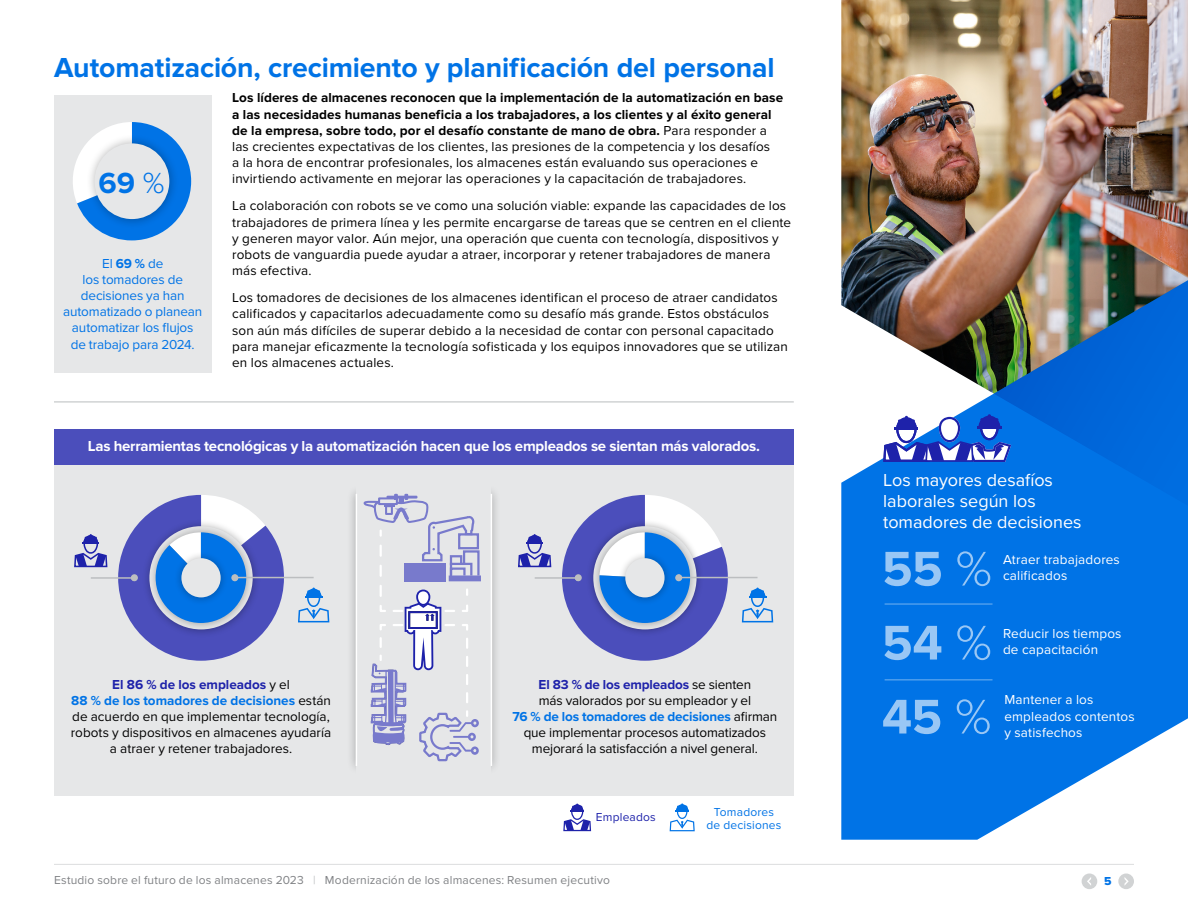
<style>
.page{position:relative;width:1188px;height:918px;background:#fff}
.page>*{position:absolute;margin:0;border:0;box-sizing:border-box;transform-origin:0 0}
.t1{font:700 50.55px "Proxima Nova";color:#99c7f5}
.t2{font:700 30.15px "Proxima Nova";color:#0073e6}
.t3{font:700 28.5px "Proxima Nova";letter-spacing:-.005em;color:#0073e6}
.t4{font:18px/21px "Proxima Nova";color:#fff}
.t5{font:700 15px "Proxima Nova";letter-spacing:-.015em;color:#fff}
.t6{font:13.5px/16.2px "Proxima Nova";letter-spacing:.01em;color:#000}
.t7{font:13.5px/16.2px "Proxima Nova";letter-spacing:-.01em;color:#000;text-align:center}
.t8{font:13.5px/16.2px "Proxima Nova";letter-spacing:.01em;color:#fff}
.t9{font:13.5px/16.2px "Proxima Nova";letter-spacing:-.01em;color:#0073e6;text-align:center}
.t10{font:12px "Proxima Nova";letter-spacing:.015em;color:#808285}
.t11{font:12px/13.2px "Proxima Nova";letter-spacing:.015em;color:#0073e6;text-align:center}
.t12{font:12px "Proxima Nova";letter-spacing:.015em;color:#1e22aa}
.t13{font:12px "Proxima Nova Extrabld";color:#0073e6}
.s1{font-weight:700}
.s2{font-weight:300}
.s3{font-weight:700;color:#1e22aa}
.s4{font-weight:700;color:#0073e6}
.s5{color:#bcbec0}
</style>
<div class="page">
<div style="left:54px;top:464px;width:740px;height:332px;background:#e6e7e8"></div>
<img style="left:841px;top:0;width:347px;height:280px">
<svg style="left:841px;top:280px;width:347px;height:560px;fill:#0073e6"></svg>
<svg style="left:852px;top:280px;width:336px;height:308px;background:#337bc3"></svg>
<div style="left:54px;top:430px;width:740px;height:35px;background:#4b4ebb"></div>
<hr style="left:54px;top:864px;width:1080px;height:1px;background:#dcddde">
<div style="left:1118px;top:874px;width:16px;height:15px;background:#d1d3d4;border-radius:50%"></div>
<svg style="left:1124px;top:877px;width:5px;height:9px"></svg>
<div style="left:1082px;top:874px;width:15px;height:15px;background:#d1d3d4;border-radius:50%"></div>
<svg style="left:1087px;top:877px;width:4px;height:8px"></svg>
<div style="left:54px;top:95px;width:158px;height:277px;background:#e6e7e8"></div>
<svg style="left:73px;top:122px;width:118px;height:118px"></svg>
<div style="left:85px;top:134px;width:94px;height:94px;background:#000;opacity:.3"></div>
<div style="left:94px;top:143px;width:75px;height:76px;background:#e6e7e8;border-radius:50%"></div>
<hr style="left:54px;top:401px;width:740px;height:2px;background:#d1d3d4">
<hr style="left:885px;top:603px;width:108px;height:2px;background:#4d9ded">
<hr style="left:885px;top:679px;width:108px;height:2px;background:#4d9ded">
<svg style="left:882px;top:414px;width:129px;height:49px"></svg>
<div style="left:346px;top:484px;width:155px;height:292px;background:#000;opacity:.3"></div>
<div style="left:356px;top:480px;width:135px;height:299px;background:#e6e7e8"></div>
<hr style="left:491px;top:494px;width:1px;height:272px;background:#fff">
<hr style="left:356px;top:494px;width:1px;height:272px;background:#fff">
<svg style="left:346px;top:493px;width:135px;height:269px"></svg>
<svg style="left:742px;top:588px;width:31px;height:34px"></svg>
<hr style="left:679px;top:577px;width:79px;height:1px;background:#bcbec0">
<svg style="left:518px;top:534px;width:34px;height:34px"></svg>
<hr style="left:535px;top:577px;width:43px;height:2px;background:#bcbec0">
<svg style="left:562px;top:495px;width:166px;height:166px"></svg>
<div style="left:575px;top:574px;width:7px;height:7px;background:#bcbec0;border-radius:50%"></div>
<svg style="left:298px;top:588px;width:31px;height:34px"></svg>
<hr style="left:235px;top:577px;width:79px;height:1px;background:#bcbec0">
<svg style="left:74px;top:534px;width:34px;height:34px"></svg>
<hr style="left:91px;top:577px;width:43px;height:2px;background:#bcbec0">
<svg style="left:118px;top:495px;width:166px;height:166px"></svg>
<div style="left:131px;top:574px;width:7px;height:7px;background:#bcbec0;border-radius:50%"></div>
<svg style="left:563px;top:804px;width:29px;height:28px"></svg>
<svg style="left:670px;top:803px;width:25px;height:28px"></svg>
<h3 class="t3" style="left:54px;top:51px;width:722px">Automatización, crecimiento y planificación del personal</h3>
<p class="t6" style="left:232px;top:90px;width:553px"><span class="s1">Los líderes de almacenes reconocen que la implementación de la automatización en base a las necesidades humanas beneficia a los trabajadores, a los clientes y al éxito general de la empresa, sobre todo, por el desafío constante de mano de obra.</span> Para responder a las crecientes expectativas de los clientes, las presiones de la competencia y los desafíos<br>a la hora de encontrar profesionales, los almacenes están evaluando sus operaciones e invirtiendo activamente en mejorar las operaciones y la capacitación de trabajadores.</p>
<p class="t6" style="left:232px;top:198px;width:561px">La colaboración con robots se ve como una solución viable: expande las capacidades de los trabajadores de primera línea y les permite encargarse de tareas que se centren en el cliente y generen mayor valor. Aún mejor, una operación que cuenta con tecnología, dispositivos y robots de vanguardia puede ayudar a atraer, incorporar y retener trabajadores de manera más efectiva.</p>
<p class="t6" style="left:232px;top:290px;width:557px">Los tomadores de decisiones de los almacenes identifican el proceso de atraer candidatos calificados y capacitarlos adecuadamente como su desafío más grande. Estos obstáculos son aún más difíciles de superar debido a la necesidad de contar con personal capacitado para manejar eficazmente la tecnología sofisticada y los equipos innovadores que se utilizan en los almacenes actuales.</p>
<h2 class="t2" style="left:99px;top:166px;width:67px">69 <span class="s2">%</span></h2>
<p class="t9" style="left:63px;top:255px;width:141px">El <span class="s1">69 %</span> de<br>los tomadores de decisiones ya han automatizado o planean automatizar los flujos de trabajo para 2024.</p>
<p class="t5" style="left:88px;top:437px;width:674px">Las herramientas tecnológicas y la automatización hacen que los empleados se sientan más valorados.</p>
<p class="t6" style="left:71px;top:676px;width:262px;text-align:center"><span class="s3">El 86 % de los empleados</span> y el<br><span class="s4">88 % de los tomadores de decisiones</span> están de acuerdo en que implementar tecnología, robots y dispositivos en almacenes ayudaría a atraer y retener trabajadores.</p>
<p class="t7" style="left:513px;top:676px;width:266px"><span class="s3">El 83 % de los empleados</span> se sienten<br>más valorados por su empleador y el<br><span class="s4">76 % de los tomadores de decisiones</span> afirman que implementar procesos automatizados mejorará la satisfacción a nivel general.</p>
<p class="t12" style="left:596px;top:810px;width:62px">Empleados</p>
<p class="t11" style="left:706px;top:805px;width:77px">Tomadores de decisiones</p>
<h3 class="t4" style="left:883px;top:470px;width:200px">Los mayores desafíos laborales según los tomadores de decisiones</h3>
<h1 class="t1" style="left:882px;top:540px;width:112px">55 <span class="s2">%</span></h1>
<p class="t8" style="left:1003px;top:552px;width:118px">Atraer trabajadores</p>
<p class="t8" style="left:1003px;top:568px;width:66px">calificados</p>
<h1 class="t1" style="left:882px;top:614px;width:112px">54 <span class="s2">%</span></h1>
<h1 class="t1" style="left:882px;top:688px;width:111px">45 <span class="s2">%</span></h1>
<p class="t8" style="left:1003px;top:625px;width:120px">Reducir los tiempos</p>
<p class="t8" style="left:1003px;top:642px;width:97px">de capacitación</p>
<p class="t8" style="left:1004px;top:692px;width:132px">Mantener a los empleados contentos</p>
<p class="t8" style="left:1004px;top:724px;width:80px">y satisfechos</p>
<p class="t10" style="left:54px;top:873px;width:557px">Estudio sobre el futuro de los almacenes 2023 <span class="s5">|</span> Modernización de los almacenes: Resumen ejecutivo</p>
<p class="t13" style="left:1104px;top:872px;width:9px">5</p>
</div>
